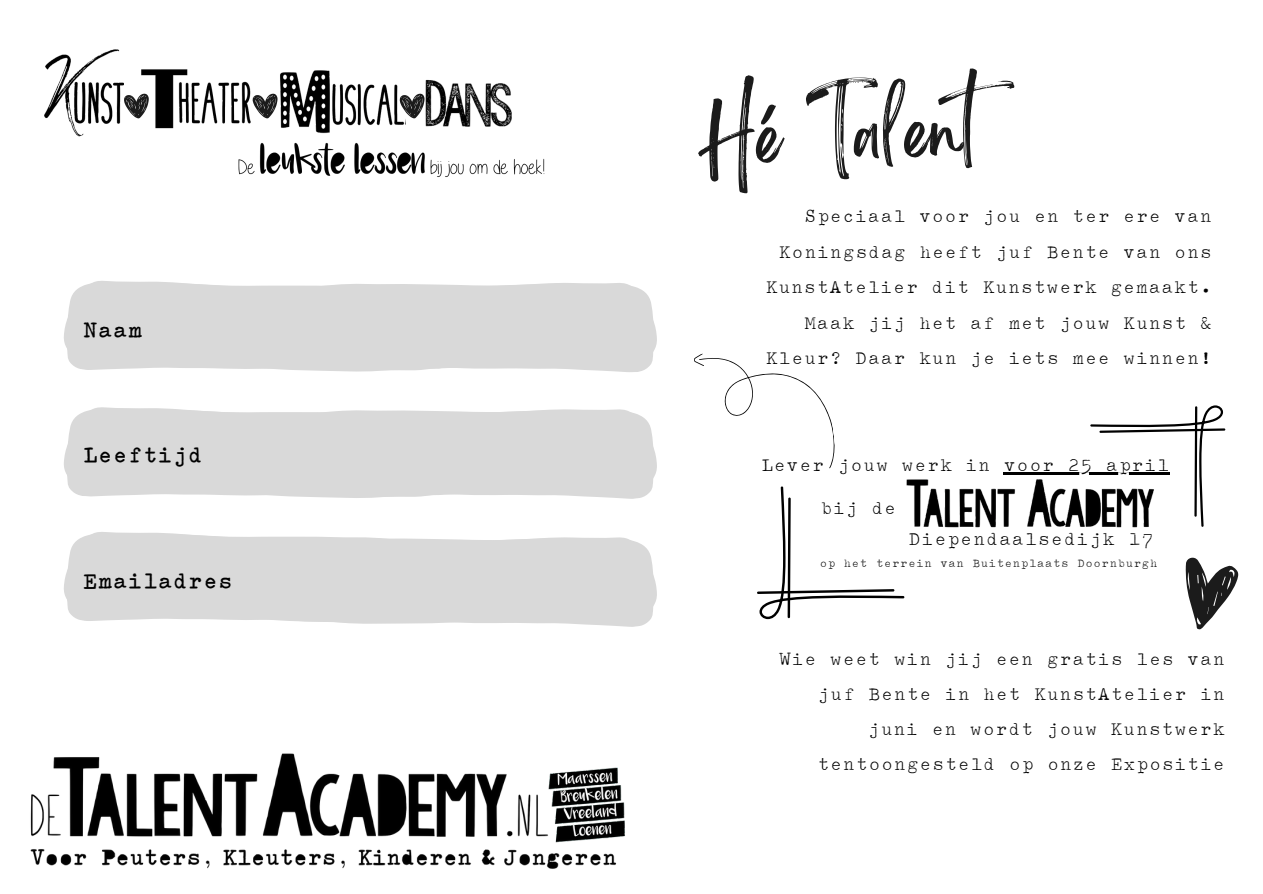
<style>
.page{position:relative;width:1263px;height:894px;background:#fff}
.page>*{position:absolute;margin:0;border:0;box-sizing:border-box;transform-origin:0 0}
.t1{font:65.4px "Brightwall";color:#1b1b1b}
.t2{font:700 30px "Splendid 66";color:#000}
.t3{font:25.8px "Splendid 66";color:#000}
.t4{font:25.5px/35.5px "Splendid 66";color:#000;text-align:right}
.t5{font:16.05px "Splendid 66";color:#000}
</style>
<div class="page">
<img style="left:30px;top:753px;width:587px;height:116px">
<svg style="left:64px;top:407px;width:185px;height:90px;background:#dbdbdb"></svg>
<svg style="left:64px;top:532px;width:185px;height:89px;background:#dbdbdb"></svg>
<svg style="left:64px;top:281px;width:185px;height:89px;background:#dbdbdb"></svg>
<div style="left:249px;top:283px;width:408px;height:89px;background:#d9d9d9"></div>
<div style="left:249px;top:409px;width:408px;height:90px;background:#d9d9d9"></div>
<svg style="left:249px;top:536px;width:408px;height:91px;background:#dbdbdb"></svg>
<img style="left:546px;top:763px;width:79px;height:82px">
<svg style="left:1185px;top:557px;width:54px;height:73px"></svg>
<svg style="left:124px;top:95px;width:15px;height:23px"></svg>
<img style="left:139px;top:69px;width:114px;height:60px">
<img style="left:280px;top:70px;width:125px;height:64px">
<img style="left:44px;top:49px;width:80px;height:88px">
<img style="left:425px;top:79px;width:87px;height:48px">
<svg style="left:253px;top:94px;width:24px;height:24px"></svg>
<svg style="left:400px;top:94px;width:24px;height:24px"></svg>
<img style="left:238px;top:142px;width:307px;height:35px">
<svg style="left:1090px;top:405px;width:135px;height:121px"></svg>
<svg style="left:694px;top:353px;width:210px;height:266px"></svg>
<hr style="left:1003px;top:472px;width:167px;height:3px;background:#000">
<img style="left:906px;top:477px;width:251px;height:51px">
<p class="t2" style="left:83px;top:313px;width:62px">Naam</p>
<p class="t2" style="left:83px;top:439px;width:122px">Leeftijd</p>
<p class="t2" style="left:83px;top:564px;width:152px">Emailadres</p>
<p class="t1" style="left:697px;top:115px;width:282px;rotate:-2deg">Hé Talent</p>
<h2 class="t4" style="left:765px;top:197px;width:448px">Speciaal voor jou en ter ere van Koningsdag heeft juf Bente van ons KunstAtelier dit Kunstwerk gemaakt.<br>Maak jij het af met jouw Kunst &amp; Kleur? Daar kun je iets mee winnen!</h2>
<p class="t4" style="left:761px;top:445px;width:231px">Lever jouw werk in</p>
<p class="t4" style="left:1003px;top:445px;width:168px">voor 25 april</p>
<p class="t3" style="left:908px;top:525px;width:247px">Diependaalsedijk 17</p>
<h2 class="t5" style="left:819px;top:554px;width:340px">op het terrein van Buitenplaats Doornburgh</h2>
<p class="t4" style="left:779px;top:640px;width:448px;line-height:34.8px">Wie weet win jij een gratis les van juf Bente in het KunstAtelier in juni en wordt jouw Kunstwerk tentoongesteld op onze Expositie</p>
</div>
